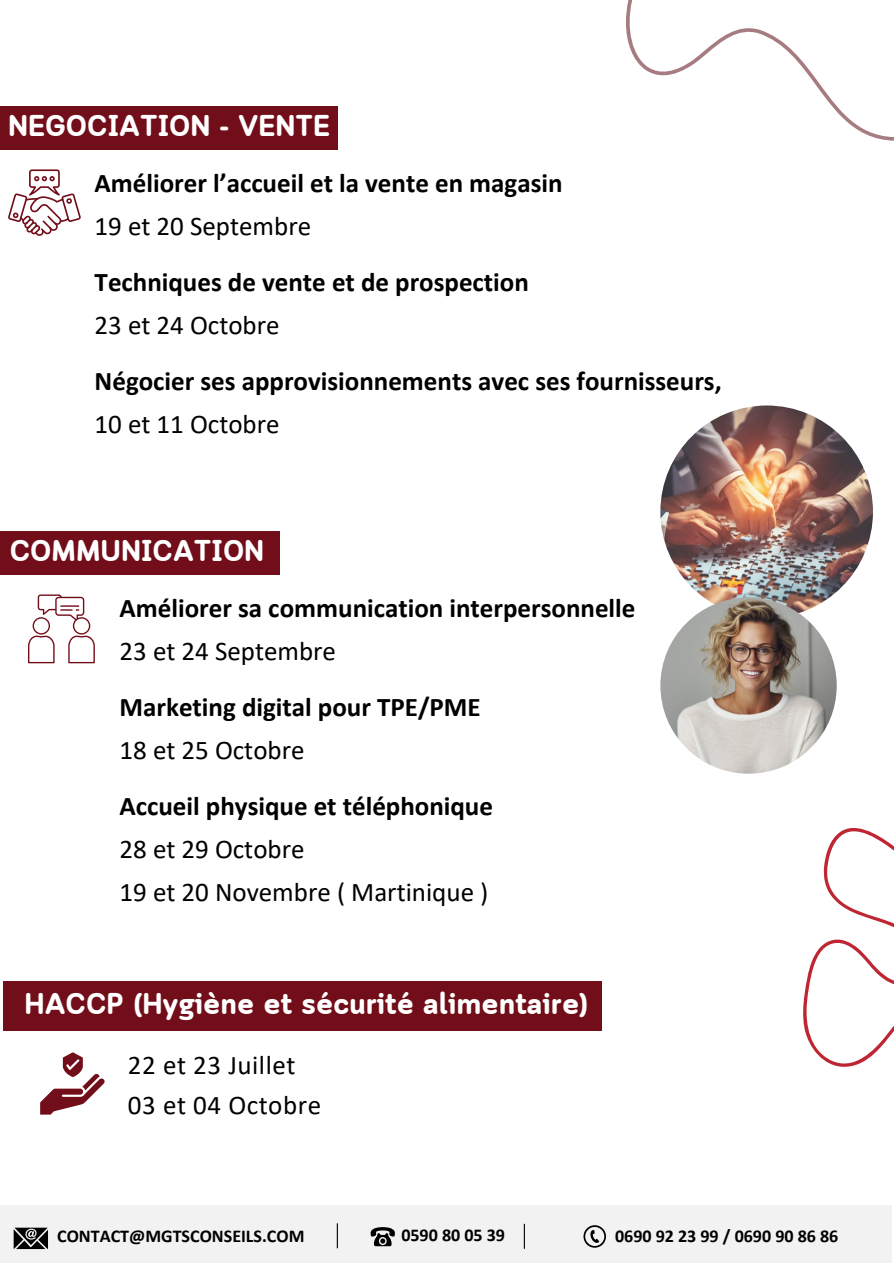
<style>
.page{position:relative;width:894px;height:1264px;background:#fff}
.page>*{position:absolute;margin:0;border:0;box-sizing:border-box;transform-origin:0 0}
.t1{font:700 30px "Cloud Soft";color:#fff}
.t2{font:700 27px/42.8px "Calibri";color:#000}
.t3{font:27px/42.8px "Calibri";color:#000}
.t4{font:27px/39.3px "Calibri";letter-spacing:.02em;color:#000}
.t5{font:700 18px "Calibri";color:#000}
.s1{font-weight:400}
.s2{font-weight:700}
</style>
<div class="page">
<div style="left:0;top:531px;width:279px;height:44px;background:#720e19"></div>
<svg style="left:28px;top:594px;width:67px;height:69px"></svg>
<svg style="left:8px;top:169px;width:73px;height:67px"></svg>
<div style="left:0;top:106px;width:337px;height:44px;background:#720e19"></div>
<img style="left:660px;top:405px;width:212px;height:213px;border-radius:50%">
<img style="left:660px;top:597px;width:176px;height:176px;border-radius:50%">
<svg style="left:626px;top:0;width:267px;height:141px"></svg>
<svg style="left:739px;top:773px;width:154px;height:294px"></svg>
<div style="left:4px;top:981px;width:597px;height:49px;background:#720e19"></div>
<svg style="left:40px;top:1052px;width:64px;height:62px"></svg>
<div style="left:0;top:1205px;width:891px;height:57px;background:#f2f2f2"></div>
<svg style="left:583px;top:1225px;width:23px;height:22px"></svg>
<svg style="left:370px;top:1227px;width:25px;height:19px"></svg>
<svg style="left:337px;top:1223px;width:1px;height:25px"></svg>
<hr style="left:523px;top:1223px;width:2px;height:25px;background:#000">
<svg style="left:14px;top:1227px;width:34px;height:21px"></svg>
<h1 class="t1" style="left:8px;top:108px;width:323px">NEGOCIATION - VENTE</h1>
<h3 class="t2" style="left:95px;top:164px;width:469px">Améliorer l’accueil et la vente en magasin<br><span class="s1">19 et 20 Septembre</span></h3>
<h3 class="t2" style="left:95px;top:263px;width:435px">Techniques de vente et de prospection<br><span class="s1">23 et 24 Octobre</span></h3>
<p class="t2" style="left:95px;top:362px;width:628px">Négocier ses approvisionnements avec ses fournisseurs,<br><span class="s1">10 et 11 Octobre</span></p>
<h1 class="t1" style="left:10px;top:533px;width:256px">COMMUNICATION</h1>
<p class="t2" style="left:119px;top:589px;width:517px">Améliorer sa communication interpersonnelle<br><span class="s1">23 et 24 Septembre</span></p>
<p class="t2" style="left:119px;top:688px;width:362px">Marketing digital pour TPE/PME<br><span class="s1">18 et 25 Octobre</span></p>
<h3 class="t3" style="left:119px;top:787px;width:375px"><span class="s2">Accueil physique et téléphonique<br></span>28 et 29 Octobre<br>19 et 20 Novembre ( Martinique )</h3>
<h3 class="t1" style="left:24px;top:986px;width:565px">HACCP (Hygiène et sécurité alimentaire)</h3>
<h3 class="t4" style="left:128px;top:1047px;width:195px">22 et 23 Juillet<br>03 et 04 Octobre</h3>
<p class="t5" style="left:57px;top:1227px;width:249px">CONTACT@MGTSCONSEILS.COM</p>
<p class="t5" style="left:401px;top:1227px;width:105px">0590 80 05 39</p>
<p class="t5" style="left:615px;top:1227px;width:225px">0690 92 23 99 / 0690 90 86 86</p>
</div>
